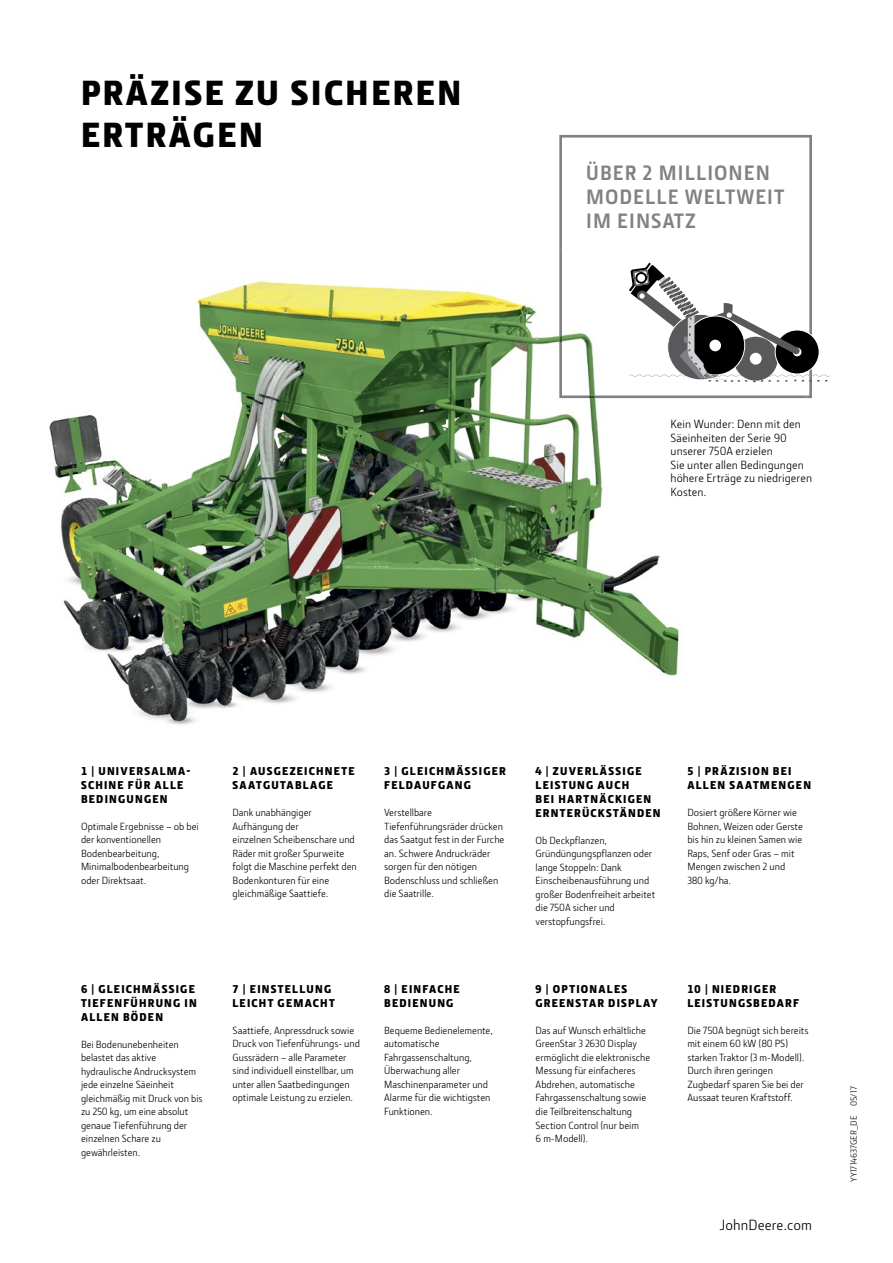
<style>
.page{position:relative;width:893px;height:1263px;background:#fff}
.page>*{position:absolute;margin:0;border:0;box-sizing:border-box;transform-origin:0 0}
.t1{font:900 36px/42px "Section";letter-spacing:.075em;color:#000}
.t2{font:700 21px/24px "JD Sans Pro";letter-spacing:.05em;color:#808184}
.t3{font:15px "JD Sans Pro";letter-spacing:.005em;color:#000}
.t4{font:12px/13.5px "JD Sans Pro";letter-spacing:.01em;color:#000}
.t5{font:900 11.7px/13.8px "Section";letter-spacing:.105em;color:#000}
.t6{font:10.5px/13.5px "JD Sans Pro";color:#000}
.t7{font:9px "JD Sans Pro";letter-spacing:.005em;color:#000}
</style>
<div class="page">
<img style="left:49px;top:281px;width:757px;height:444px">
<svg style="left:559px;top:135px;width:253px;height:263px"></svg>
<img style="left:559px;top:250px;width:247px;height:148px">
<svg style="left:629px;top:263px;width:201px;height:119px"></svg>
<div style="left:793px;top:347px;width:7px;height:7px;background:#59595b;border-radius:50%"></div>
<h1 class="t1" style="left:81px;top:72px;width:382px">PRÄZISE ZU SICHEREN<br>ERTRÄGEN</h1>
<h2 class="t2" style="left:586px;top:160px;width:200px">ÜBER 2 MILLIONEN<br>MODELLE WELTWEIT<br>IM EINSATZ</h2>
<p class="t4" style="left:670px;top:417px;width:143px">Kein Wunder: Denn mit den<br>Säeinheiten der Serie 90 unserer 750A erzielen<br>Sie unter allen Bedingungen höhere Erträge zu niedrigeren<br>Kosten.</p>
<p class="t5" style="left:81px;top:764px;width:111px">1 | UNIVERSALMA-<br>SCHINE FÜR ALLE<br>BEDINGUNGEN</p>
<p class="t6" style="left:81px;top:819px;width:119px">Optimale Ergebnisse – ob bei der konventionellen<br>Bodenbearbeitung,<br>Minimalbodenbearbeitung oder Direktsaat.</p>
<p class="t5" style="left:81px;top:982px;width:117px">6 | GLEICHMÄSSIGE<br>TIEFENFÜHRUNG IN<br>ALLEN BÖDEN</p>
<p class="t6" style="left:81px;top:1037px;width:123px">Bei Bodenunebenheiten belastet das aktive hydraulische Andrucksystem jede einzelne Säeinheit gleichmäßig mit Druck von bis zu 250 kg, um eine absolut genaue Tiefenführung der einzelnen Schare zu gewährleisten.</p>
<p class="t5" style="left:233px;top:764px;width:123px">2 | AUSGEZEICHNETE<br>SAATGUTABLAGE</p>
<p class="t6" style="left:233px;top:805px;width:126px">Dank unabhängiger<br>Aufhängung der<br>einzelnen Scheibenschare und<br>Räder mit großer Spurweite folgt die Maschine perfekt den<br>Bodenkonturen für eine gleichmäßige Saattiefe.</p>
<p class="t5" style="left:384px;top:764px;width:123px">3 | GLEICHMÄSSIGER<br>FELDAUFGANG</p>
<p class="t6" style="left:384px;top:805px;width:122px">Verstellbare<br>Tiefenführungsräder drücken das Saatgut fest in der Furche an. Schwere Andruckräder sorgen für den nötigen<br>Bodenschluss und schließen die Saatrille.</p>
<p class="t5" style="left:233px;top:982px;width:104px">7 | EINSTELLUNG<br>LEICHT GEMACHT</p>
<p class="t6" style="left:233px;top:1023px;width:129px">Saattiefe, Anpressdruck sowie<br>Druck von Tiefenführungs- und<br>Gussrädern – alle Parameter sind individuell einstellbar, um unter allen Saatbedingungen optimale Leistung zu erzielen.</p>
<p class="t5" style="left:384px;top:982px;width:77px">8 | EINFACHE<br>BEDIENUNG</p>
<p class="t6" style="left:384px;top:1023px;width:110px">Bequeme Bedienelemente, automatische<br>Fahrgassenschaltung,<br>Überwachung aller<br>Maschinenparameter und<br>Alarme für die wichtigsten<br>Funktionen.</p>
<p class="t5" style="left:536px;top:764px;width:127px">4 | ZUVERLÄSSIGE<br>LEISTUNG AUCH<br>BEI HARTNÄCKIGEN<br>ERNTERÜCKSTÄNDEN</p>
<p class="t6" style="left:536px;top:833px;width:121px">Ob Deckpflanzen,<br>Gründüngungspflanzen oder lange Stoppeln: Dank<br>Einscheibenausführung und großer Bodenfreiheit arbeitet die 750A sicher und verstopfungsfrei.</p>
<p class="t5" style="left:536px;top:982px;width:124px">9 | OPTIONALES<br>GREENSTAR DISPLAY</p>
<p class="t6" style="left:536px;top:1023px;width:116px">Das auf Wunsch erhältliche<br>GreenStar 3 2630 Display ermöglicht die elektronische<br>Messung für einfacheres<br>Abdrehen, automatische<br>Fahrgassenschaltung sowie die Teilbreitenschaltung<br>Section Control (nur beim<br>6 m-Modell).</p>
<p class="t5" style="left:687px;top:764px;width:125px">5 | PRÄZISION BEI<br>ALLEN SAATMENGEN</p>
<p class="t6" style="left:687px;top:805px;width:117px">Dosiert größere Körner wie<br>Bohnen, Weizen oder Gerste bis hin zu kleinen Samen wie<br>Raps, Senf oder Gras – mit<br>Mengen zwischen 2 und<br>380 kg/ha.</p>
<p class="t5" style="left:687px;top:982px;width:113px">10 | NIEDRIGER<br>LEISTUNGSBEDARF</p>
<p class="t6" style="left:687px;top:1023px;width:123px">Die 750A begnügt sich bereits mit einem 60 kW (80 PS) starken Traktor (3 m-Modell).<br>Durch ihren geringen<br>Zugbedarf sparen Sie bei der<br>Aussaat teuren Kraftstoff.</p>
<h3 class="t3" style="left:720px;top:1215px;width:94px">JohnDeere.com</h3>
<p class="t7" style="left:848px;top:1182px;width:97px;rotate:-90deg">YY1714637GER_DE 05/17</p>
</div>
